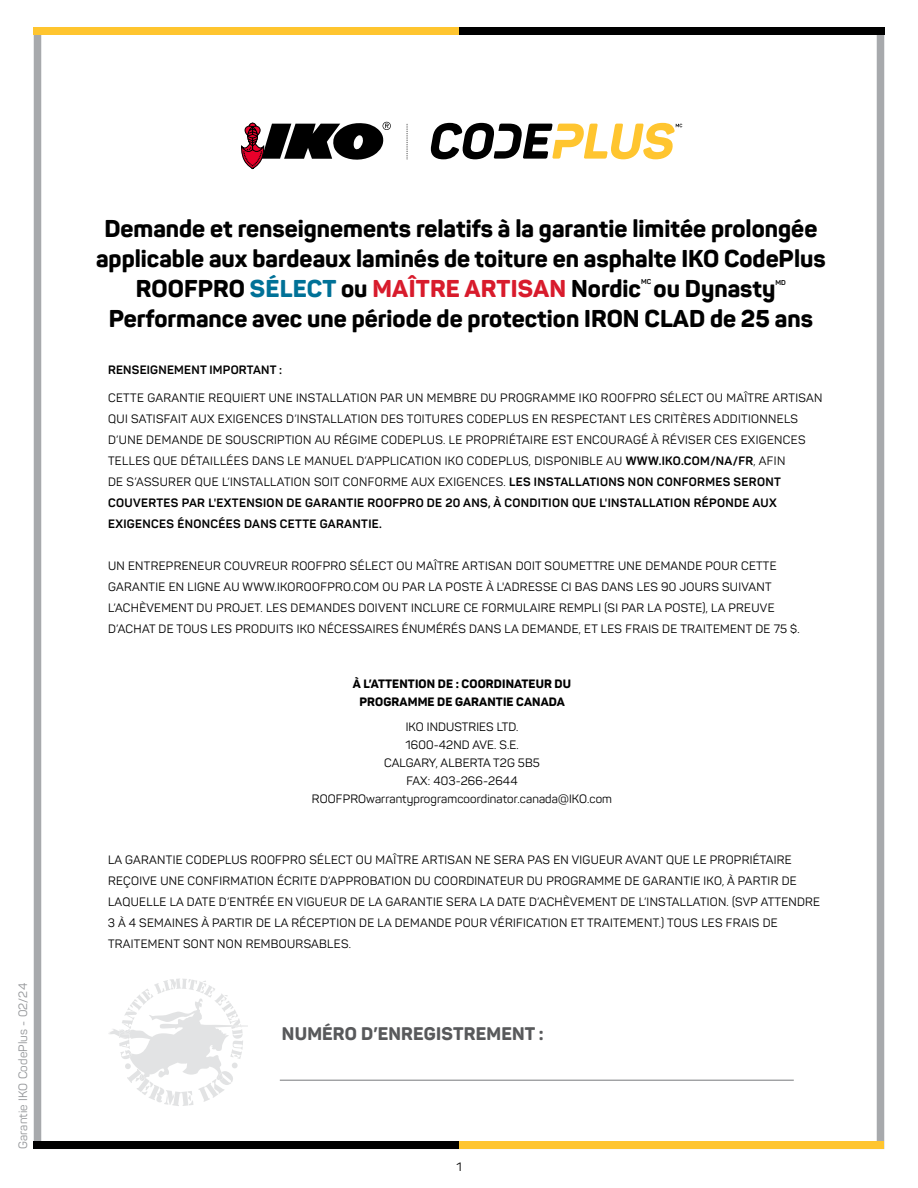
<style>
.page{position:relative;width:918px;height:1188px;background:#fff}
.page>*{position:absolute;margin:0;border:0;box-sizing:border-box;transform-origin:0 0}
.t1{font:800 24px "Panton";color:#000}
.t2{font:800 18px "Panton";letter-spacing:.01em;color:#58595b}
.t3{font:12px/21px "Panton";letter-spacing:.025em;color:#000}
.t4{font:800 12px/18px "Panton";letter-spacing:.01em;color:#000;text-align:center}
.t5{font:12px "Panton";letter-spacing:.01em;color:#939598}
.t6{font:700 12px "Panton";letter-spacing:.02em;color:#000}
.t7{font:700 7.05px "Panton";color:#000}
.s1{color:#007197}
.s2{color:#d81b2c}
.s3{font-weight:700}
</style>
<div class="page">
<div style="left:34px;top:27px;width:850px;height:1122px;border:8px solid #a7a9ac"></div>
<div style="left:34px;top:1141px;width:850px;height:8px;background:#ffc52f"></div>
<div style="left:34px;top:1141px;width:425px;height:8px;background:#000"></div>
<div style="left:34px;top:27px;width:850px;height:8px;background:#ffc52f"></div>
<div style="left:459px;top:27px;width:425px;height:8px;background:#000"></div>
<hr style="left:280px;top:1080px;width:514px;height:1px;background:#77787b">
<svg style="left:108px;top:978px;width:139px;height:128px"></svg>
<svg style="left:241px;top:121px;width:150px;height:49px"></svg>
<svg style="left:407px;top:124px;width:1px;height:35px"></svg>
<svg style="left:430px;top:123px;width:252px;height:36px"></svg>
<p class="t5" style="left:16px;top:1149px;width:168px;rotate:-90deg">Garantie IKO CodePlus - 02/24</p>
<h1 class="t1" style="left:104px;top:213px;width:715px">Demande et renseignements relatifs à la garantie limitée prolongée</h1>
<h1 class="t1" style="left:96px;top:243px;width:731px">applicable aux bardeaux laminés de toiture en asphalte IKO CodePlus</h1>
<h1 class="t1" style="left:136px;top:273px;width:507px">ROOFPRO <span class="s1">SÉLECT</span> ou <span class="s2">MAÎTRE ARTISAN</span> Nordic</h1>
<p class="t7" style="left:641px;top:277px;width:12px">MC</p>
<h1 class="t1" style="left:654px;top:273px;width:123px">ou Dynasty</h1>
<p class="t7" style="left:775px;top:278px;width:12px">MD</p>
<h1 class="t1" style="left:109px;top:303px;width:706px">Performance avec une période de protection IRON CLAD de 25 ans</h1>
<p class="t6" style="left:108px;top:363px;width:176px">RENSEIGNEMENT IMPORTANT :</p>
<p class="t3" style="left:108px;top:387px;width:716px">CETTE GARANTIE REQUIERT UNE INSTALLATION PAR UN MEMBRE DU PROGRAMME IKO ROOFPRO SÉLECT OU MAÎTRE ARTISAN QUI SATISFAIT AUX EXIGENCES D’INSTALLATION DES TOITURES CODEPLUS EN RESPECTANT LES CRITÈRES ADDITIONNELS D’UNE DEMANDE DE SOUSCRIPTION AU RÉGIME CODEPLUS. LE PROPRIÉTAIRE EST ENCOURAGÉ À RÉVISER CES EXIGENCES TELLES QUE DÉTAILLÉES DANS LE MANUEL D’APPLICATION IKO CODEPLUS, DISPONIBLE AU <span class="s3">WWW.IKO.COM/NA/FR</span>, AFIN<br>DE S’ASSURER QUE L’INSTALLATION SOIT CONFORME AUX EXIGENCES. <span class="s3">LES INSTALLATIONS NON CONFORMES SERONT COUVERTES PAR L'EXTENSION DE GARANTIE ROOFPRO DE 20 ANS, À CONDITION QUE L'INSTALLATION RÉPONDE AUX EXIGENCES ÉNONCÉES DANS CETTE GARANTIE.</span></p>
<p class="t3" style="left:108px;top:555px;width:693px">UN ENTREPRENEUR COUVREUR ROOFPRO SÉLECT OU MAÎTRE ARTISAN DOIT SOUMETTRE UNE DEMANDE POUR CETTE GARANTIE EN LIGNE AU WWW.IKOROOFPRO.COM OU PAR LA POSTE À L'ADRESSE CI BAS DANS LES 90 JOURS SUIVANT L’ACHÈVEMENT DU PROJET. LES DEMANDES DOIVENT INCLURE CE FORMULAIRE REMPLI (SI PAR LA POSTE), LA PREUVE D’ACHAT DE TOUS LES PRODUITS IKO NÉCESSAIRES ÉNUMÉRÉS DANS LA DEMANDE, ET LES FRAIS DE TRAITEMENT DE 75 $.</p>
<p class="t4" style="left:353px;top:674px;width:220px">À L’ATTENTION DE : COORDINATEUR DU<br>PROGRAMME DE GARANTIE CANADA</p>
<p class="t3" style="left:312px;top:717px;width:302px;line-height:18px;text-align:center">IKO INDUSTRIES LTD.<br>1600‑42ND AVE. S.E.<br>CALGARY, ALBERTA T2G 5B5<br>FAX: 403‑266‑2644<br>ROOFPROwarrantyprogramcoordinator.canada@IKO.com</p>
<p class="t3" style="left:108px;top:849px;width:714px">LA GARANTIE CODEPLUS ROOFPRO SÉLECT OU MAÎTRE ARTISAN NE SERA PAS EN VIGUEUR AVANT QUE LE PROPRIÉTAIRE REÇOIVE UNE CONFIRMATION ÉCRITE D’APPROBATION DU COORDINATEUR DU PROGRAMME DE GARANTIE IKO, À PARTIR DE LAQUELLE LA DATE D’ENTRÉE EN VIGUEUR DE LA GARANTIE SERA LA DATE D’ACHÈVEMENT DE L’INSTALLATION. (SVP ATTENDRE 3 À 4 SEMAINES À PARTIR DE LA RÉCEPTION DE LA DEMANDE POUR VÉRIFICATION ET TRAITEMENT.) TOUS LES FRAIS DE TRAITEMENT SONT NON REMBOURSABLES.</p>
<h2 class="t2" style="left:282px;top:1022px;width:263px">NUMÉRO D’ENREGISTREMENT :</h2>
<p class="t3" style="left:456px;top:1156px;width:7px">1</p>
</div>
